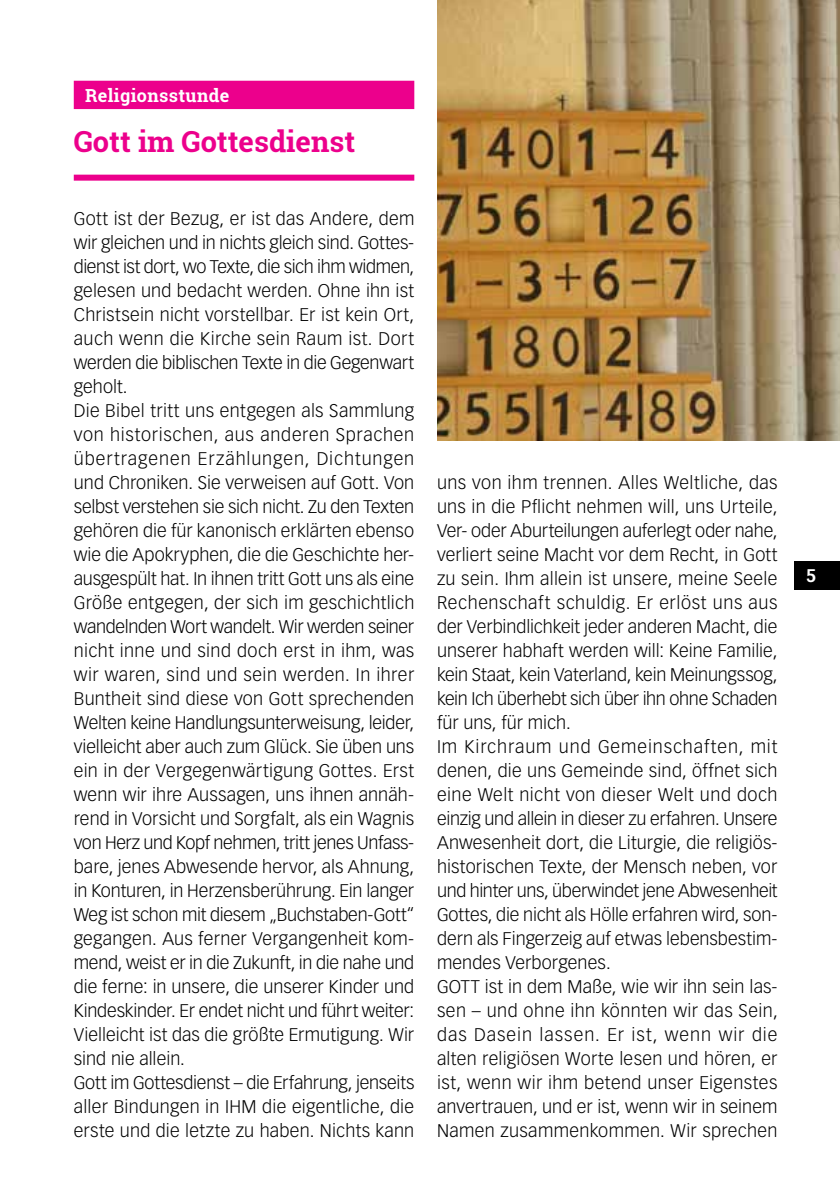
<style>
.page{position:relative;width:840px;height:1191px;background:#fff}
.page>*{position:absolute;margin:0;border:0;box-sizing:border-box;transform-origin:0 0}
.t1{font:700 29px "Roboto Slab";color:#ec008c}
.t2{font:300 18px/24px "Vectora LT Std";letter-spacing:.005em;color:#000}
.t3{font:700 18px "Roboto Slab";letter-spacing:.02em;color:#fff}
.t4{font:700 18px "Vectora LT Std";color:#fff}
</style>
<div class="page">
<div style="left:74px;top:175px;width:340px;height:6px;background:#ec008c"></div>
<div style="left:74px;top:81px;width:340px;height:28px;background:#ec008c"></div>
<img style="left:437px;top:0;width:402px;height:441px">
<div style="left:794px;top:561px;width:45px;height:28px;background:#000"></div>
<p class="t3" style="left:85px;top:83px;width:146px">Religionsstunde</p>
<h1 class="t1" style="left:74px;top:122px;width:283px">Gott im Gottesdienst</h1>
<p class="t2" style="left:74px;top:207px;width:342px">Gott ist der Bezug, er ist das Andere, dem wir gleichen und in nichts gleich sind. Gottes&shy;dienst ist dort, wo Texte, die sich ihm widmen, gelesen und bedacht werden. Ohne ihn ist Christsein nicht vorstellbar. Er ist kein Ort, auch wenn die Kirche sein Raum ist. Dort werden die biblischen Texte in die Gegenwart geholt.<br>Die Bibel tritt uns entgegen als Sammlung von historischen, aus anderen Sprachen übertragenen Erzählungen, Dichtungen und Chroniken. Sie verweisen auf Gott. Von selbst verstehen sie sich nicht. Zu den Texten gehören die für kanonisch erklärten ebenso wie die Apokryphen, die die Geschichte her&shy;ausgespült hat. In ihnen tritt Gott uns als eine Größe entgegen, der sich im geschichtlich wandelnden Wort wandelt. Wir werden seiner nicht inne und sind doch erst in ihm, was wir waren, sind und sein werden. In ihrer Buntheit sind diese von Gott sprechenden Welten keine Handlungsunterweisung, leider, vielleicht aber auch zum Glück. Sie üben uns ein in der Vergegenwärtigung Gottes. Erst wenn wir ihre Aussagen, uns ihnen annäh&shy;rend in Vorsicht und Sorgfalt, als ein Wagnis von Herz und Kopf nehmen, tritt jenes Unfass&shy;bare, jenes Abwesende hervor, als Ahnung, in Konturen, in Herzensberührung. Ein langer Weg ist schon mit diesem „Buchstaben-Gott“ gegangen. Aus ferner Vergangenheit kom&shy;mend, weist er in die Zukunft, in die nahe und die ferne: in unsere, die unserer Kinder und Kindeskinder. Er endet nicht und führt weiter:<br>Vielleicht ist das die größte Ermutigung. Wir sind nie allein.<br>Gott im Gottesdienst – die Erfahrung, jenseits aller Bindungen in IHM die eigentliche, die erste und die letzte zu haben. Nichts kann</p>
<p class="t2" style="left:437px;top:471px;width:342px">uns von ihm trennen. Alles Weltliche, das uns in die Pflicht nehmen will, uns Urteile, Ver- oder Aburteilungen auferlegt oder nahe, verliert seine Macht vor dem Recht, in Gott zu sein. Ihm allein ist unsere, meine Seele Rechenschaft schuldig. Er erlöst uns aus der Verbindlichkeit jeder anderen Macht, die unserer habhaft werden will: Keine Familie, kein Staat, kein Vaterland, kein Meinungssog, kein Ich überhebt sich über ihn ohne Schaden für uns, für mich.<br>Im Kirchraum und Gemeinschaften, mit denen, die uns Gemeinde sind, öffnet sich eine Welt nicht von dieser Welt und doch einzig und allein in dieser zu erfahren. Unsere Anwesenheit dort, die Liturgie, die religiös&shy;historischen Texte, der Mensch neben, vor und hinter uns, überwindet jene Abwesenheit Gottes, die nicht als Hölle erfahren wird, son&shy;dern als Fingerzeig auf etwas lebensbestim&shy;mendes Verborgenes.<br>GOTT ist in dem Maße, wie wir ihn sein las&shy;sen – und ohne ihn könnten wir das Sein, das Dasein lassen. Er ist, wenn wir die alten religiösen Worte lesen und hören, er ist, wenn wir ihm betend unser Eigenstes anvertrauen, und er ist, wenn wir in seinem Namen zusammenkommen. Wir sprechen</p>
<p class="t4" style="left:805px;top:565px;width:12px">5</p>
</div>
